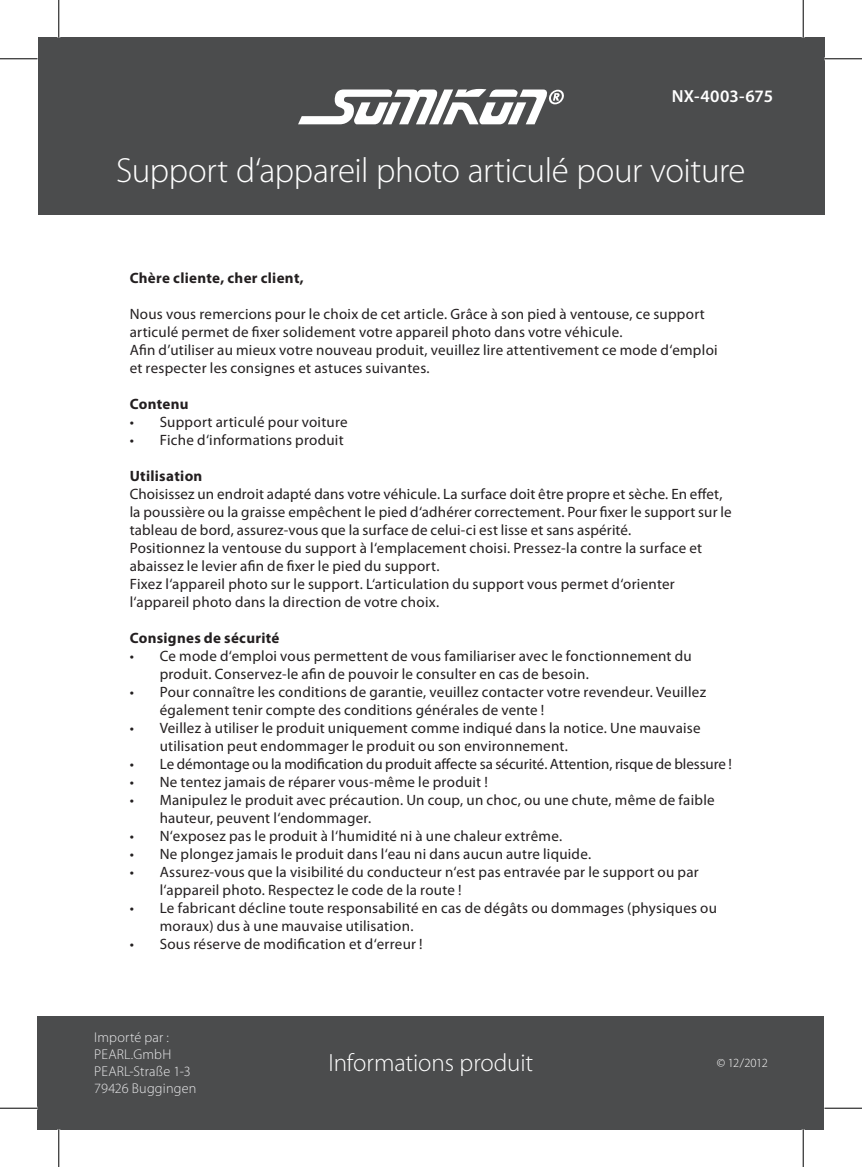
<style>
.page{position:relative;width:862px;height:1167px;background:#fff}
.page>*{position:absolute;margin:0;border:0;box-sizing:border-box;transform-origin:0 0}
.t1{font:300 35px "Myriad Pro";letter-spacing:-.015em;color:#fff}
.t2{font:300 25px "Myriad Pro";letter-spacing:-.005em;color:#fff}
.t3{font:600 17.5px "Myriad Pro";letter-spacing:.005em;color:#fff}
.t4{font:15px/18px "Myriad Pro";letter-spacing:.015em;color:#231f20}
.t5{font:15px "Myriad Pro";letter-spacing:-.005em;color:#231f20}
.t6{font:700 15px "Myriad Pro";letter-spacing:.02em;color:#231f20}
.t7{font:300 14.25px/17px "Myriad Pro";letter-spacing:.015em;color:#ececee}
.t8{font:300 12.5px "Myriad Pro";letter-spacing:-.045em;color:#fff}
</style>
<div class="page">
<div style="left:38px;top:38px;width:786px;height:177px;background:#4b4c4d"></div>
<svg style="left:298px;top:89px;width:266px;height:35px"></svg>
<div style="left:38px;top:1015px;width:786px;height:114px;background:#4b4c4d"></div>
<hr style="left:0;top:58px;width:38px;height:1px;background:#000">
<hr style="left:824px;top:58px;width:38px;height:1px;background:#000">
<hr style="left:0;top:1107px;width:38px;height:1px;background:#000">
<hr style="left:824px;top:1107px;width:38px;height:1px;background:#000">
<hr style="left:58px;top:0;width:1px;height:37px;background:#000">
<hr style="left:58px;top:1129px;width:1px;height:37px;background:#000">
<hr style="left:802px;top:0;width:1px;height:37px;background:#000">
<hr style="left:802px;top:1129px;width:1px;height:37px;background:#000">
<p class="t3" style="left:672px;top:85px;width:103px">NX-4003-675</p>
<h1 class="t1" style="left:116px;top:151px;width:631px">Support d‘appareil photo articulé pour voiture</h1>
<p class="t6" style="left:130px;top:268px;width:176px">Chère cliente, cher client,</p>
<p class="t4" style="left:130px;top:305px;width:589px">Nous vous remercions pour le choix de cet article. Grâce à son pied à ventouse, ce support articulé permet de fixer solidement votre appareil photo dans votre véhicule.<br>Afin d’utiliser au mieux votre nouveau produit, veuillez lire attentivement ce mode d‘emploi et respecter les consignes et astuces suivantes.</p>
<p class="t6" style="left:130px;top:394px;width:60px">Contenu</p>
<p class="t4" style="left:130px;top:413px;width:219px">• Support articulé pour voiture</p>
<p class="t4" style="left:130px;top:431px;width:215px">• Fiche d‘informations produit</p>
<p class="t6" style="left:130px;top:466px;width:74px">Utilisation</p>
<p class="t4" style="left:130px;top:485px;width:603px">Choisissez un endroit adapté dans votre véhicule. La surface doit être propre et sèche. En effet, la poussière ou la graisse empêchent le pied d‘adhérer correctement. Pour fixer le support sur le tableau de bord, assurez-vous que la surface de celui-ci est lisse et sans aspérité.<br>Positionnez la ventouse du support à l‘emplacement choisi. Pressez-la contre la surface et abaissez le levier afin de fixer le pied du support.<br>Fixez l‘appareil photo sur le support. L‘articulation du support vous permet d‘orienter l‘appareil photo dans la direction de votre choix.</p>
<p class="t6" style="left:130px;top:628px;width:151px">Consignes de sécurité</p>
<p class="t4" style="left:160px;top:647px;width:533px;text-indent:-30px">• Ce mode d‘emploi vous permettent de vous familiariser avec le fonctionnement du produit. Conservez-le afin de pouvoir le consulter en cas de besoin.</p>
<p class="t4" style="left:160px;top:683px;width:548px;text-indent:-30px">• Pour connaître les conditions de garantie, veuillez contacter votre revendeur. Veuillez également tenir compte des conditions générales de vente !</p>
<p class="t4" style="left:160px;top:719px;width:542px;text-indent:-30px">• Veillez à utiliser le produit uniquement comme indiqué dans la notice. Une mauvaise utilisation peut endommager le produit ou son environnement.</p>
<p class="t5" style="left:130px;top:755px;width:604px">• Le démontage ou la modification du produit affecte sa sécurité. Attention, risque de blessure !</p>
<p class="t4" style="left:130px;top:773px;width:360px">• Ne tentez jamais de réparer vous-même le produit !</p>
<p class="t4" style="left:160px;top:791px;width:556px;text-indent:-30px">• Manipulez le produit avec précaution. Un coup, un choc, ou une chute, même de faible hauteur, peuvent l‘endommager.</p>
<p class="t4" style="left:130px;top:827px;width:434px">• N‘exposez pas le produit à l‘humidité ni à une chaleur extrême.</p>
<p class="t4" style="left:130px;top:845px;width:463px">• Ne plongez jamais le produit dans l‘eau ni dans aucun autre liquide.</p>
<p class="t4" style="left:160px;top:863px;width:540px;text-indent:-30px">• Assurez-vous que la visibilité du conducteur n‘est pas entravée par le support ou par l‘appareil photo. Respectez le code de la route !</p>
<p class="t4" style="left:160px;top:899px;width:559px;text-indent:-30px">• Le fabricant décline toute responsabilité en cas de dégâts ou dommages (physiques ou moraux) dus à une mauvaise utilisation.</p>
<p class="t4" style="left:130px;top:935px;width:294px">• Sous réserve de modification et d‘erreur !</p>
<p class="t7" style="left:94px;top:1028px;width:104px">Importé par :<br>PEARL.GmbH<br>PEARL-Straße 1-3<br>79426 Buggingen</p>
<h2 class="t2" style="left:328px;top:1049px;width:206px">Informations produit</h2>
<p class="t8" style="left:716px;top:1055px;width:53px">© 12/2012</p>
</div>
